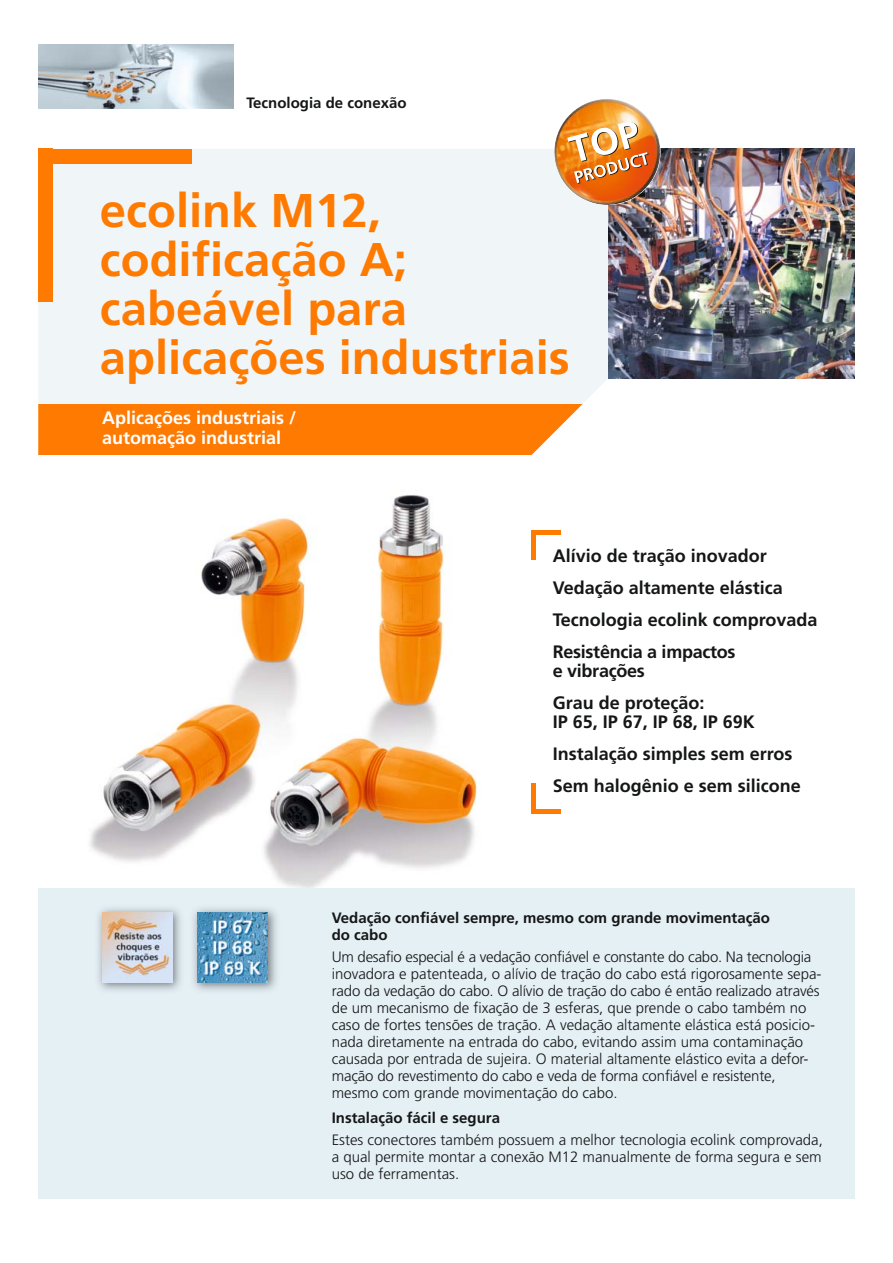
<style>
.page{position:relative;width:893px;height:1263px;background:#fff}
.page>*{position:absolute;margin:0;border:0;box-sizing:border-box;transform-origin:0 0}
.t1{font:700 47.25px/48.9px "Frutiger LT Com";color:#ff7a00}
.t2{font:700 18px/32px "Frutiger LT Com";color:#151616}
.t3{font:700 18px/19.2px "Frutiger LT Com";color:#fff}
.t4{font:300 15px/17px "Frutiger LT Com";color:#151616}
.t5{font:700 15px/17px "Frutiger LT Com";color:#151616}
</style>
<div class="page">
<img style="left:38px;top:495px;width:468px;height:394px">
<div style="left:38px;top:889px;width:817px;height:310px;background:#e5f0f5"></div>
<div style="left:38px;top:149px;width:570px;height:255px;background:#f0f6f8"></div>
<img style="left:608px;top:149px;width:247px;height:229px">
<div style="left:38px;top:404px;width:545px;height:51px;background:#ff7a00"></div>
<div style="left:38px;top:149px;width:153px;height:15px;background:#ff7a00"></div>
<div style="left:38px;top:149px;width:15px;height:153px;background:#ff7a00"></div>
<img style="left:98px;top:908px;width:179px;height:83px">
<img style="left:102px;top:912px;width:70px;height:70px">
<img style="left:188px;top:908px;width:1px;height:83px">
<img style="left:198px;top:912px;width:70px;height:70px">
<img style="left:38px;top:45px;width:196px;height:63px">
<div style="left:531px;top:530px;width:30px;height:5px;background:#ff7a00"></div>
<div style="left:531px;top:530px;width:5px;height:30px;background:#ff7a00"></div>
<hr style="left:531px;top:809px;width:30px;height:4px;background:#ff7a00">
<div style="left:531px;top:783px;width:5px;height:30px;background:#ff7a00"></div>
<img style="left:548px;top:99px;width:118px;height:112px">
<p class="t5" style="left:247px;top:96px;width:162px">Tecnologia de conexão</p>
<h1 class="t1" style="left:100px;top:190px;width:471px">ecolink M12, codificação A; cabeável para aplicações industriais</h1>
<p class="t3" style="left:102px;top:410px;width:196px">Aplicações industriais / automação industrial</p>
<p class="t2" style="left:553px;top:541px;width:266px">Alívio de tração inovador<br>Vedação altamente elástica<br>Tecnologia ecolink comprovada<br>Resistência a impactos</p>
<p class="t2" style="left:553px;top:656px;width:153px">e vibrações<br>Grau de proteção:</p>
<p class="t2" style="left:553px;top:707px;width:250px">IP 65, IP 67, IP 68, IP 69K<br>Instalação simples sem erros<br>Sem halogênio e sem silicone</p>
<p class="t5" style="left:332px;top:911px;width:440px">Vedação confiável sempre, mesmo com grande movimentação do cabo</p>
<p class="t4" style="left:332px;top:949px;width:491px">Um desafio especial é a vedação confiável e constante do cabo. Na tecnologia inovadora e patenteada, o alívio de tração do cabo está rigorosamente sepa&shy;rado da vedação do cabo. O alívio de tração do cabo é então realizado através de um mecanismo de fixação de 3 esferas, que prende o cabo também no caso de fortes tensões de tração. A vedação altamente elástica está posicio&shy;nada diretamente na entrada do cabo, evitando assim uma contaminação causada por entrada de sujeira. O material altamente elástico evita a defor&shy;mação do revestimento do cabo e veda de forma confiável e resistente, mesmo com grande movimentação do cabo.</p>
<p class="t5" style="left:332px;top:1111px;width:170px">Instalação fácil e segura</p>
<p class="t4" style="left:332px;top:1132px;width:493px;text-align:justify">Estes conectores também possuem a melhor tecnologia ecolink comprovada, a qual permite montar a conexão M12 manualmente de forma segura e sem uso de ferramentas.</p>
</div>
